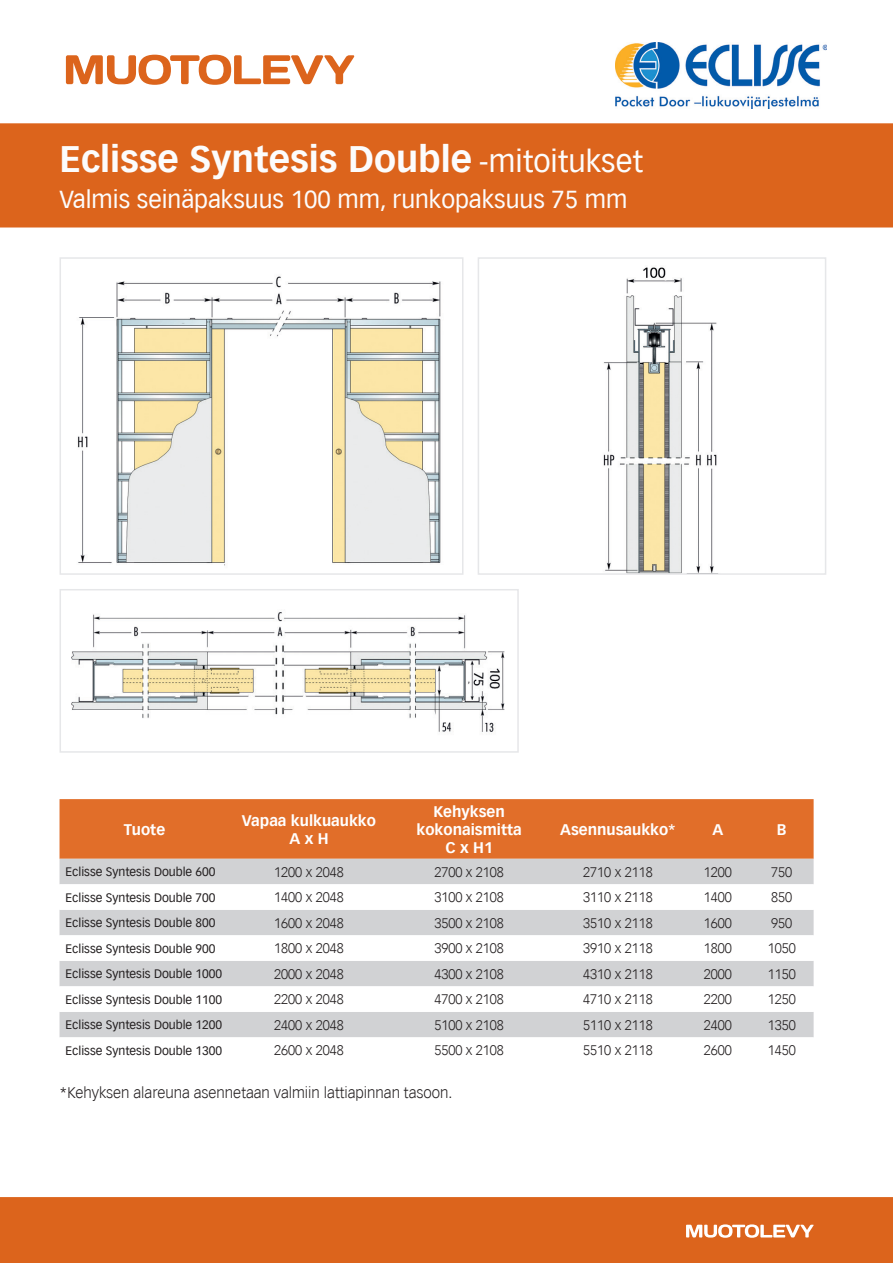
<style>
.page{position:relative;width:893px;height:1263px;background:#fff}
.page>*{position:absolute;margin:0;border:0;box-sizing:border-box;transform-origin:0 0}
.t1{font:700 36px "Vectora LH";color:#fcfcfc}
.t2{font:24px "Vectora LH";color:#fcfcfc}
.t3{font:700 15px "Vectora LH";color:#fff}
.t4{font:300 15px "Vectora LH";color:#231f20}
.t5{font:300 13.5px "Vectora LH";color:#231f20}
.t6{font:12px "Vectora LH";color:#231f20}
.s1{font-weight:400;font-size:30px}
</style>
<div class="page">
<div style="left:60px;top:799px;width:754px;height:60px;background:#e16e29"></div>
<div style="left:60px;top:859px;width:754px;height:25px;background:#d1d2d4"></div>
<svg style="left:60px;top:910px;width:754px;height:127px;fill:#d1d2d4"></svg>
<svg style="left:66px;top:55px;width:289px;height:30px"></svg>
<img style="left:615px;top:43px;width:211px;height:65px">
<div style="left:0;top:1197px;width:893px;height:66px;background:#dc641c"></div>
<svg style="left:686px;top:1224px;width:128px;height:14px"></svg>
<div style="left:0;top:123px;width:893px;height:104px;background:#dc641c"></div>
<img style="left:77px;top:276px;width:364px;height:290px">
<div style="left:60px;top:257px;width:403px;height:318px;border:2px solid #e6e7e9"></div>
<img style="left:603px;top:267px;width:114px;height:305px">
<div style="left:478px;top:257px;width:348px;height:318px;border:2px solid #e6e7e9"></div>
<img style="left:72px;top:612px;width:433px;height:120px">
<div style="left:60px;top:589px;width:459px;height:164px;border:2px solid #e6e7e9"></div>
<p class="t1" style="left:60px;top:137px;width:585px">Eclisse Syntesis Double <span class="s1">-mitoitukset</span></p>
<p class="t2" style="left:60px;top:185px;width:570px">Valmis seinäpaksuus 100 mm, runkopaksuus 75 mm</p>
<p class="t3" style="left:124px;top:820px;width:43px">Tuote</p>
<p class="t3" style="left:242px;top:811px;width:136px">Vapaa kulkuaukko</p>
<p class="t3" style="left:289px;top:829px;width:41px">A x H</p>
<p class="t3" style="left:433px;top:802px;width:73px">Kehyksen</p>
<p class="t3" style="left:416px;top:820px;width:107px">kokonaismitta</p>
<p class="t3" style="left:445px;top:838px;width:49px">C x H1</p>
<p class="t3" style="left:560px;top:820px;width:117px">Asennusaukko*</p>
<p class="t3" style="left:712px;top:820px;width:12px">A</p>
<p class="t3" style="left:777px;top:820px;width:11px">B</p>
<p class="t6" style="left:66px;top:865px;width:152px">Eclisse Syntesis Double 600</p>
<p class="t5" style="left:274px;top:864px;width:71px">1200 x 2048</p>
<p class="t5" style="left:434px;top:864px;width:71px">2700 x 2108</p>
<p class="t5" style="left:583px;top:864px;width:71px">2710 x 2118</p>
<p class="t5" style="left:704px;top:864px;width:30px">1200</p>
<p class="t5" style="left:771px;top:864px;width:23px">750</p>
<p class="t6" style="left:66px;top:890px;width:152px">Eclisse Syntesis Double 700</p>
<p class="t5" style="left:274px;top:890px;width:71px">1400 x 2048</p>
<p class="t5" style="left:434px;top:890px;width:71px">3100 x 2108</p>
<p class="t5" style="left:583px;top:890px;width:71px">3110 x 2118</p>
<p class="t5" style="left:704px;top:890px;width:30px">1400</p>
<p class="t5" style="left:771px;top:890px;width:23px">850</p>
<p class="t6" style="left:66px;top:916px;width:152px">Eclisse Syntesis Double 800</p>
<p class="t5" style="left:274px;top:915px;width:71px">1600 x 2048</p>
<p class="t5" style="left:434px;top:915px;width:71px">3500 x 2108</p>
<p class="t5" style="left:583px;top:915px;width:71px">3510 x 2118</p>
<p class="t5" style="left:704px;top:915px;width:30px">1600</p>
<p class="t5" style="left:771px;top:915px;width:23px">950</p>
<p class="t6" style="left:66px;top:941px;width:152px">Eclisse Syntesis Double 900</p>
<p class="t5" style="left:274px;top:941px;width:71px">1800 x 2048</p>
<p class="t5" style="left:434px;top:941px;width:71px">3900 x 2108</p>
<p class="t5" style="left:583px;top:941px;width:71px">3910 x 2118</p>
<p class="t5" style="left:704px;top:941px;width:30px">1800</p>
<p class="t5" style="left:768px;top:941px;width:30px">1050</p>
<p class="t6" style="left:66px;top:967px;width:158px">Eclisse Syntesis Double 1000</p>
<p class="t5" style="left:274px;top:966px;width:71px">2000 x 2048</p>
<p class="t5" style="left:434px;top:966px;width:71px">4300 x 2108</p>
<p class="t5" style="left:583px;top:966px;width:71px">4310 x 2118</p>
<p class="t5" style="left:704px;top:966px;width:30px">2000</p>
<p class="t5" style="left:768px;top:966px;width:30px">1150</p>
<p class="t6" style="left:66px;top:992px;width:158px">Eclisse Syntesis Double 1100</p>
<p class="t5" style="left:274px;top:992px;width:71px">2200 x 2048</p>
<p class="t5" style="left:434px;top:992px;width:71px">4700 x 2108</p>
<p class="t5" style="left:583px;top:992px;width:71px">4710 x 2118</p>
<p class="t5" style="left:704px;top:992px;width:30px">2200</p>
<p class="t5" style="left:768px;top:992px;width:30px">1250</p>
<p class="t6" style="left:66px;top:1018px;width:158px">Eclisse Syntesis Double 1200</p>
<p class="t5" style="left:274px;top:1017px;width:71px">2400 x 2048</p>
<p class="t5" style="left:434px;top:1017px;width:71px">5100 x 2108</p>
<p class="t5" style="left:583px;top:1017px;width:71px">5110 x 2118</p>
<p class="t5" style="left:704px;top:1017px;width:30px">2400</p>
<p class="t5" style="left:768px;top:1017px;width:30px">1350</p>
<p class="t6" style="left:66px;top:1043px;width:158px">Eclisse Syntesis Double 1300</p>
<p class="t5" style="left:274px;top:1043px;width:71px">2600 x 2048</p>
<p class="t5" style="left:434px;top:1043px;width:71px">5500 x 2108</p>
<p class="t5" style="left:583px;top:1043px;width:71px">5510 x 2118</p>
<p class="t5" style="left:704px;top:1043px;width:30px">2600</p>
<p class="t5" style="left:768px;top:1043px;width:30px">1450</p>
<p class="t4" style="left:60px;top:1084px;width:394px">*Kehyksen alareuna asennetaan valmiin lattiapinnan tasoon.</p>
</div>
